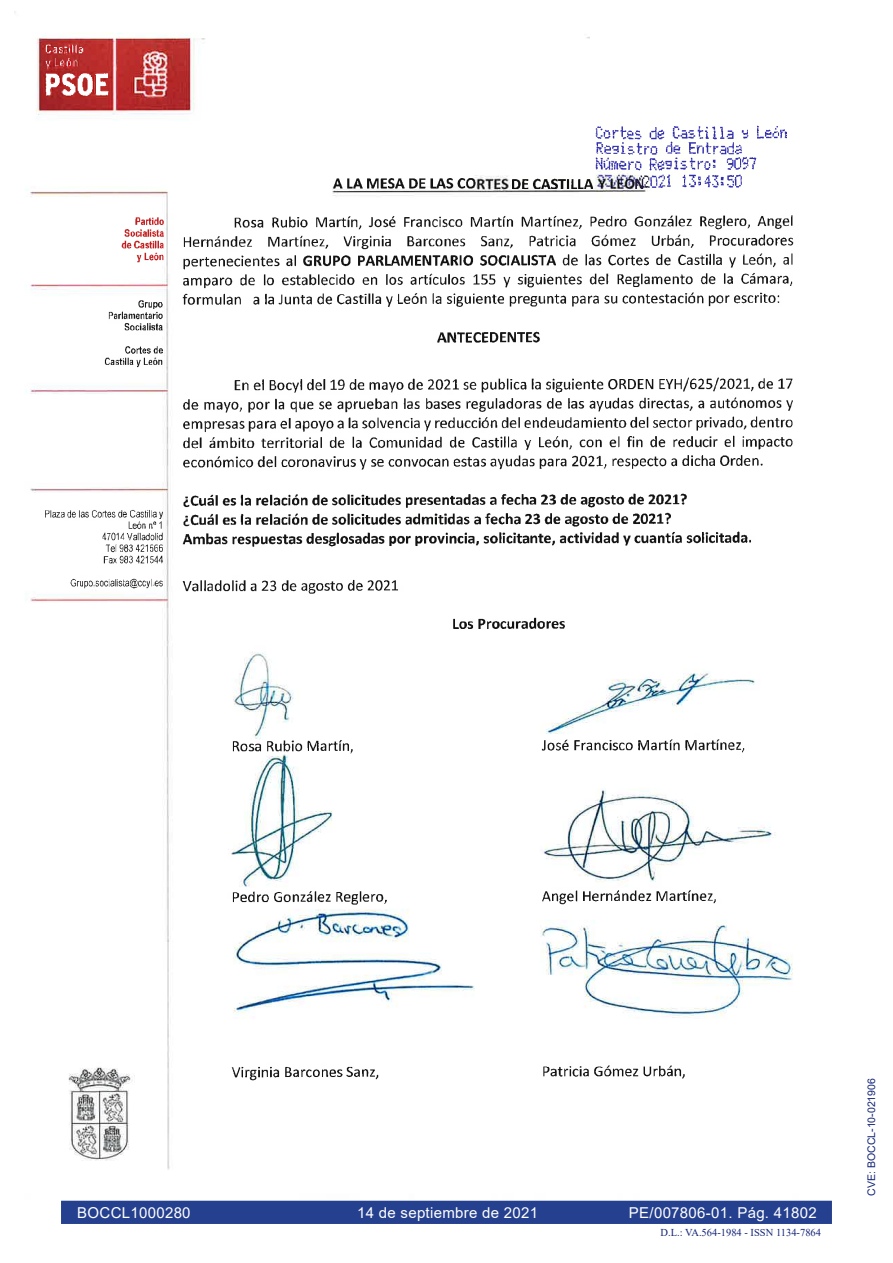
<style>
.page{position:relative;width:893px;height:1263px;background:#fff}
.page>*{position:absolute;margin:0;border:0;box-sizing:border-box;transform-origin:0 0}
.E_CVE{font:15px "Arial";letter-spacing:.02em;color:#fff}
.t1{font:10.5px "Times New Roman";color:#132477}
.t2{font:10.5px "Arial";color:#132477}
</style>
<div class="page">
<div style="left:60px;top:1200px;width:773px;height:25px;background:#25408f"></div>
<div style="left:60px;top:1199px;width:773px;height:26px;border:2px solid #fff"></div>
<img style="left:15px;top:11px;width:818px;height:1189px">
<img style="left:45px;top:44px;width:66px;height:52px">
<img style="left:45px;top:178px;width:750px;height:902px">
<img style="left:513px;top:126px;width:274px;height:63px">
<img style="left:122px;top:218px;width:43px;height:45px">
<p class="E_CVE" style="left:77px;top:1202px;width:115px">BOCCL1000280</p>
<p class="E_CVE" style="left:357px;top:1202px;width:183px">14 de septiembre de 2021</p>
<p class="E_CVE" style="left:629px;top:1202px;width:189px">PE/007806-01. Pág. 41802</p>
<p class="t1" style="left:661px;top:1225px;width:162px">D.L.: VA.564-1984 - ISSN 1134-7864</p>
<p class="t2" style="left:864px;top:1195px;width:119px;rotate:-90deg">CVE: BOCCL-10-021906</p>
</div>
